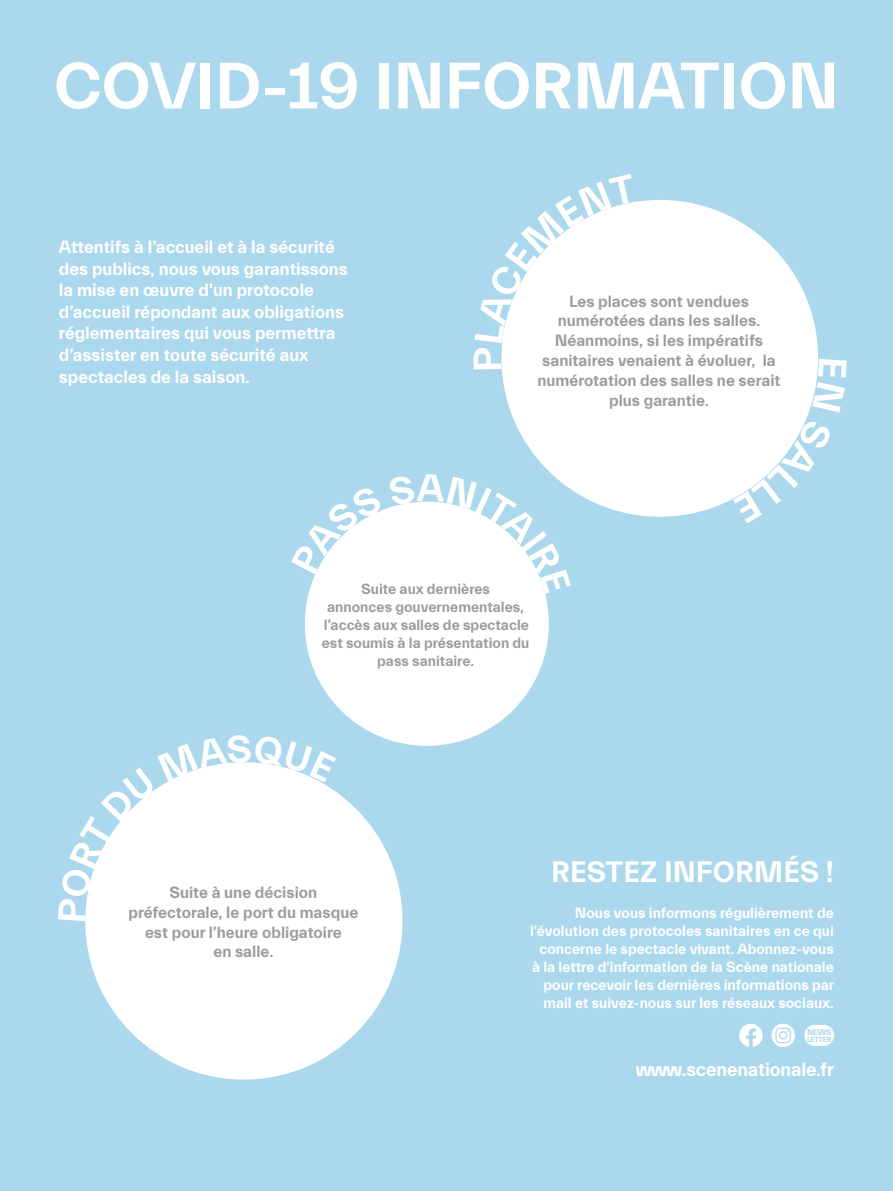
<style>
.page{position:relative;width:893px;height:1191px;background:#abd8ec}
.page>*{position:absolute;margin:0;border:0;box-sizing:border-box;transform-origin:0 0}
.t1{font:700 66.3px "Everett";color:#fff}
.t2{font:700 30px "Everett";color:#fff}
.t3{font:700 19.5px "Everett";letter-spacing:-.01em;color:#fff}
.t4{font:700 18px/21.6px "Everett";color:#fff}
.t5{font:700 16.5px/19.8px "Everett";color:#9d9d9c;text-align:center}
.t6{font:700 15px/18px "Everett";color:#fff;text-align:right}
.t7{font:700 15px/18px "Everett";color:#9d9d9c;text-align:center}
.t8{font:700 8.25px "Everett";color:#abd8ec}
.t9{font:700 7.5px "Everett";letter-spacing:-.04em;color:#abd8ec}
</style>
<div class="page">
<div style="left:305px;top:502px;width:244px;height:244px;background:#fff;border-radius:50%"></div>
<div style="left:85px;top:762px;width:317px;height:317px;background:#fff;border-radius:50%"></div>
<svg style="left:771px;top:1023px;width:24px;height:24px"></svg>
<svg style="left:739px;top:1023px;width:24px;height:24px"></svg>
<div style="left:804px;top:1024px;width:30px;height:22px;background:#fff;border-radius:11px"></div>
<div style="left:501px;top:200px;width:317px;height:317px;background:#fff;border-radius:50%"></div>
<svg style="left:85px;top:762px;width:251px;height:159px"></svg>
<svg style="left:308px;top:474px;width:263px;height:120px"></svg>
<svg style="left:812px;top:359px;width:7px;height:43px"></svg>
<svg style="left:733px;top:418px;width:74px;height:81px"></svg>
<svg style="left:501px;top:201px;width:136px;height:168px"></svg>
<h1 class="t1" style="left:54px;top:50px;width:786px">COVID-19 INFORMATION</h1>
<p class="t4" style="left:59px;top:236px;width:290px">Attentifs à l’accueil et à la sécurité des publics, nous vous garantissons la mise en œuvre d'un protocole d’accueil répondant aux obligations réglementaires qui vous permettra d’assister en toute sécurité aux spectacles de la saison.</p>
<p class="t5" style="left:537px;top:291px;width:245px">Les places sont vendues numérotées dans les salles.<br>Néanmoins, si les impératifs sanitaires venaient à évoluer, la numérotation des salles ne serait plus garantie.</p>
<p class="t7" style="left:322px;top:580px;width:209px">Suite aux dernières<br>annonces gouvernementales, l’accès aux salles de spectacle est soumis à la présentation du pass sanitaire.</p>
<p class="t5" style="left:128px;top:883px;width:231px">Suite à une décision préfectorale, le port du masque est pour l’heure obligatoire<br>en salle.</p>
<h2 class="t2" style="left:551px;top:855px;width:284px">RESTEZ INFORMÉS !</h2>
<p class="t6" style="left:530px;top:904px;width:306px">Nous vous informons régulièrement de l'évolution des protocoles sanitaires en ce qui concerne le spectacle vivant. Abonnez-vous à la lettre d'information de la Scène nationale pour recevoir les dernières informations par mail et suivez-nous sur les réseaux sociaux.</p>
<p class="t8" style="left:807px;top:1027px;width:26px">NEWS</p>
<p class="t9" style="left:807px;top:1035px;width:26px">LETTER</p>
<h3 class="t3" style="left:635px;top:1058px;width:200px">www.scenenationale.fr</h3>
</div>
